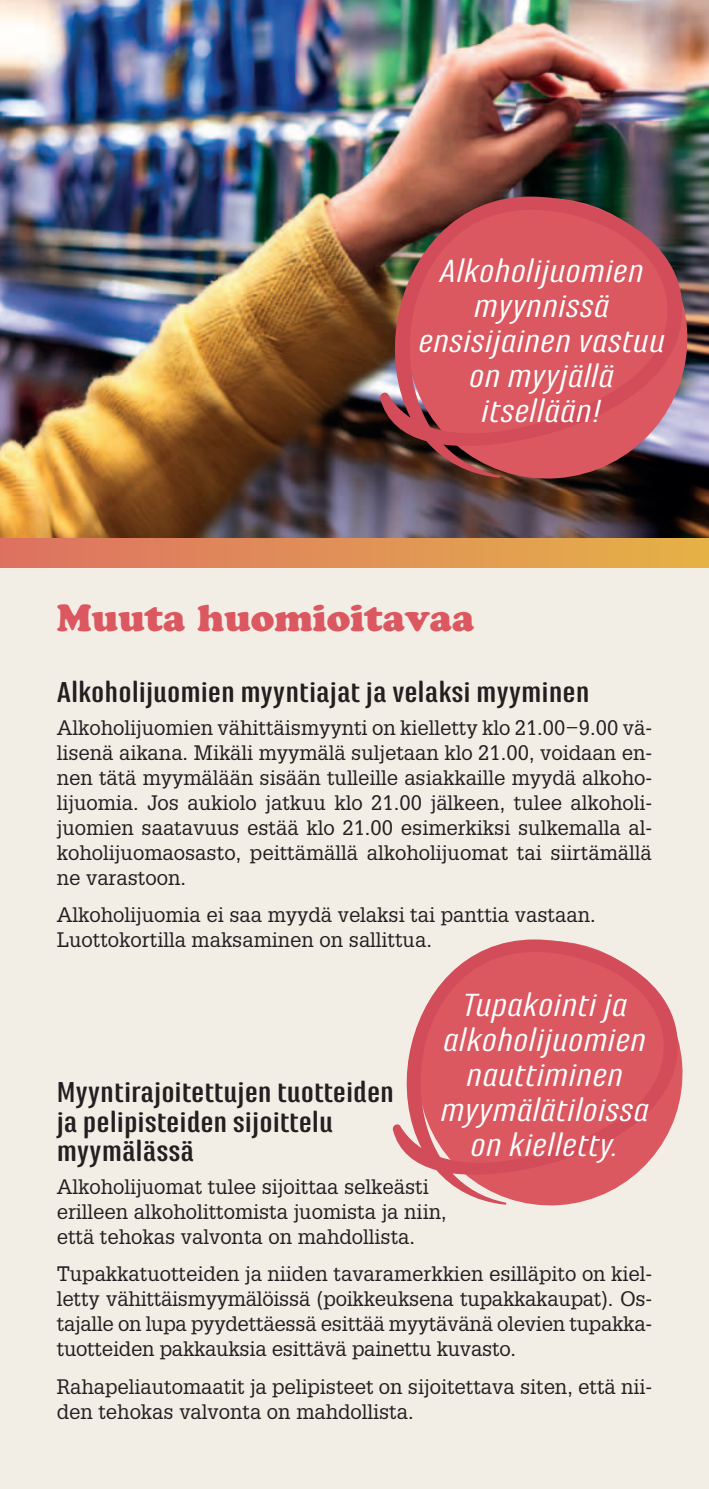
<style>
.page{position:relative;width:709px;height:1489px;background:#fff}
.page>*{position:absolute;margin:0;border:0;box-sizing:border-box;transform-origin:0 0}
.t1{font:37.5px "Cooper Black Std";color:#db5861}
.t2{font:italic 33.5px/35px "Marianina FY";color:#fff;text-align:center;scale:1.19 1}
.t3{font:500 30px/29.5px "Marianina Cn FY";color:#231f20;scale:1.39 1}
.t4{font:20.5px/25px "Glypha";color:#231f20}
</style>
<div class="page">
<img style="left:0;top:0;width:709px;height:539px">
<div style="left:0;top:553px;width:709px;height:935px;background:#f2eee6"></div>
<div style="left:0;top:539px;width:709px;height:28px;background:linear-gradient(to right,#de7263,#e5b248)"></div>
<svg style="left:392px;top:939px;width:289px;height:265px;fill:#db5861"></svg>
<img style="left:402px;top:193px;width:290px;height:290px">
<svg style="left:379px;top:196px;width:307px;height:282px;background:#bb5258"></svg>
<h2 class="t2" style="left:419px;top:253px;width:209px">Alkoholijuomien myynnissä ensisijainen vastuu on myyjällä itsellään!</h2>
<h1 class="t1" style="left:57px;top:595px;width:419px">Muuta huomioitavaa</h1>
<h3 class="t3" style="left:57px;top:677px;width:385px">Alkoholijuomien myyntiajat ja velaksi myyminen</h3>
<p class="t4" style="left:57px;top:714px;width:597px;text-align:justify">Alkoholijuomien vähittäismyynti on kielletty klo 21.00−9.00 vä&shy;lisenä aikana. Mikäli myymälä suljetaan klo 21.00, voidaan en&shy;nen tätä myymälään sisään tulleille asiakkaille myydä alkoho&shy;lijuomia. Jos aukiolo jatkuu klo 21.00 jälkeen, tulee alkoholi&shy;juomien saatavuus estää klo 21.00 esimerkiksi sulkemalla al&shy;koholijuomaosasto, peittämällä alkoholijuomat tai siirtämällä ne varastoon.</p>
<p class="t4" style="left:57px;top:902px;width:540px">Alkoholijuomia ei saa myydä velaksi tai panttia vastaan.<br>Luottokortilla maksaminen on sallittua.</p>
<h2 class="t2" style="left:441px;top:987px;width:177px">Tupakointi ja alkoholijuomien nauttiminen myymälätiloissa on kielletty.</h2>
<h3 class="t3" style="left:57px;top:1077px;width:244px">Myyntirajoitettujen tuotteiden ja pelipisteiden sijoittelu myymälässä</h3>
<p class="t4" style="left:57px;top:1173px;width:391px">Alkoholijuomat tulee sijoittaa selkeästi erilleen alkoholittomista juomista ja niin, että tehokas valvonta on mahdollista.</p>
<p class="t4" style="left:57px;top:1260px;width:597px;text-align:justify">Tupakkatuotteiden ja niiden tavaramerkkien esilläpito on kiel&shy;letty vähittäismyymälöissä (poikkeuksena tupakkakaupat). Os&shy;tajalle on lupa pyydettäessä esittää myytävänä olevien tupakka&shy;tuotteiden pakkauksia esittävä painettu kuvasto.</p>
<p class="t4" style="left:57px;top:1373px;width:597px">Rahapeliautomaatit ja pelipisteet on sijoitettava siten, että nii&shy;den tehokas valvonta on mahdollista.</p>
</div>
